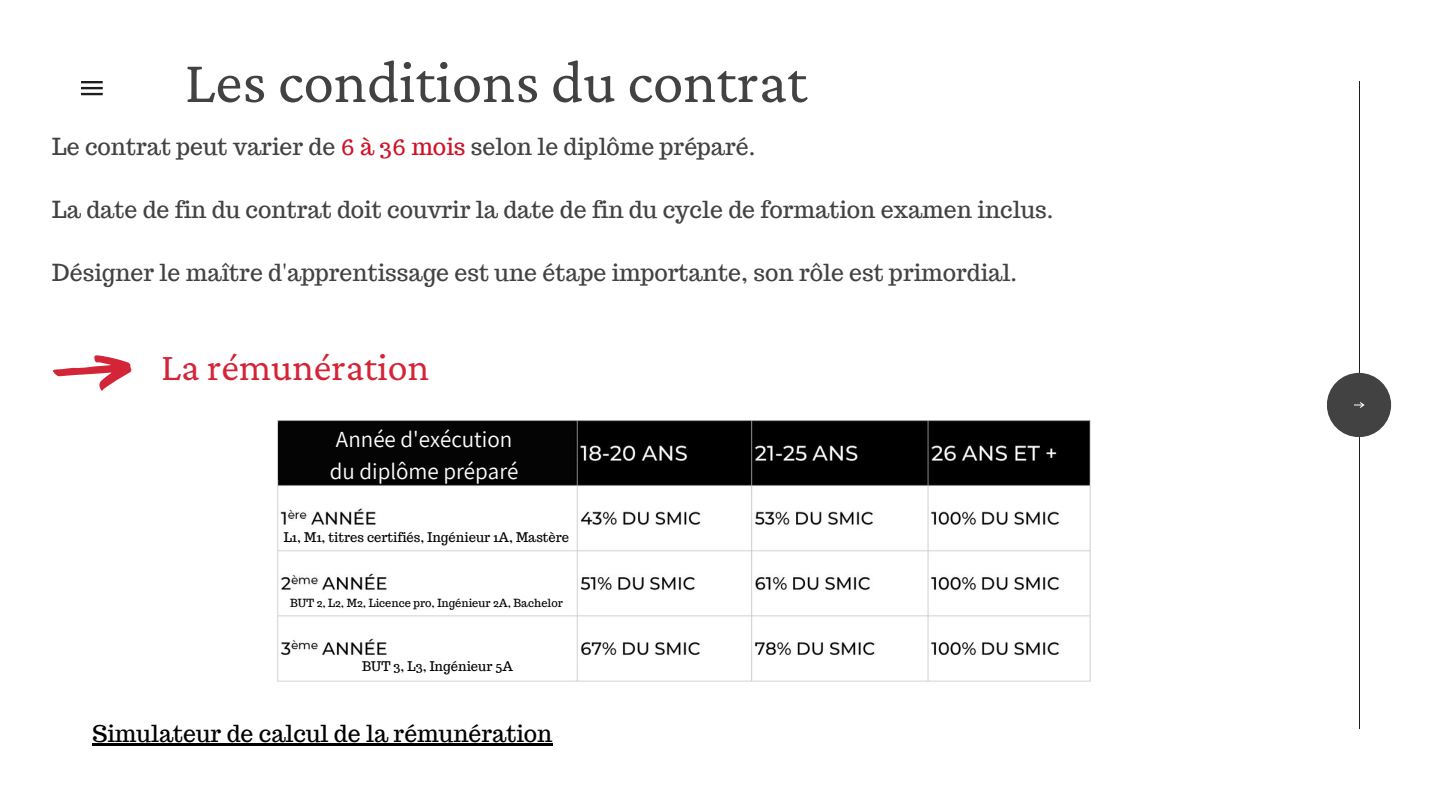
<style>
.page{position:relative;width:1440px;height:810px;background:#fff}
.page>*{position:absolute;margin:0;border:0;box-sizing:border-box;transform-origin:0 0}
.t1{font:61.5px "Crimson Pro";color:#424243}
.t2{font:40px "Crimson Pro";color:#d42437}
.t3{font:23px "Trocchi";color:#424243}
.t4{font:23px "Trocchi";color:#000}
.t5{font:23px/31.5px "Assistant";color:#fff}
.t6{font:13px "Trocchi";color:#000}
.t7{font:11px "Trocchi";color:#000}
.s1{color:#cf1328}
</style>
<div class="page">
<hr style="left:1359px;top:81px;width:1px;height:648px;background:#1e1e1e">
<div style="left:1327px;top:373px;width:64px;height:64px;background:#424243;border-radius:50%"></div>
<svg style="left:1354px;top:402px;width:10px;height:6px"></svg>
<hr style="left:81px;top:93px;width:22px;height:2px;background:#1e1e1e">
<hr style="left:81px;top:87px;width:22px;height:2px;background:#1e1e1e">
<hr style="left:81px;top:81px;width:22px;height:2px;background:#1e1e1e">
<svg style="left:53px;top:355px;width:79px;height:36px"></svg>
<img style="left:277px;top:420px;width:814px;height:262px">
<div style="left:278px;top:423px;width:297px;height:57px;background:#040404"></div>
<hr style="left:92px;top:743px;width:461px;height:3px;background:#000">
<h1 class="t1" style="left:185px;top:47px;width:624px">Les conditions du contrat</h1>
<p class="t3" style="left:52px;top:132px;width:705px">Le contrat peut varier de <span class="s1">6 à 36 mois</span> selon le diplôme préparé.</p>
<p class="t3" style="left:52px;top:195px;width:1003px">La date de fin du contrat doit couvrir la date de fin du cycle de formation examen inclus.</p>
<p class="t3" style="left:52px;top:258px;width:966px">Désigner le maître d'apprentissage est une étape importante, son rôle est primordial.</p>
<h2 class="t2" style="left:161px;top:344px;width:269px">La rémunération</h2>
<p class="t5" style="left:330px;top:423px;width:190px">Année d'exécution du diplôme préparé</p>
<p class="t6" style="left:284px;top:529px;width:287px">L1, M1, titres certifiés, Ingénieur 1A, Mastère</p>
<p class="t7" style="left:290px;top:596px;width:274px">BUT 2, L2, M2, Licence pro, Ingénieur 2A, Bachelor</p>
<p class="t6" style="left:362px;top:657px;width:152px">BUT 3, L3, Ingénieur 5A</p>
<p class="t4" style="left:92px;top:718px;width:462px">Simulateur de calcul de la rémunération</p>
</div>
